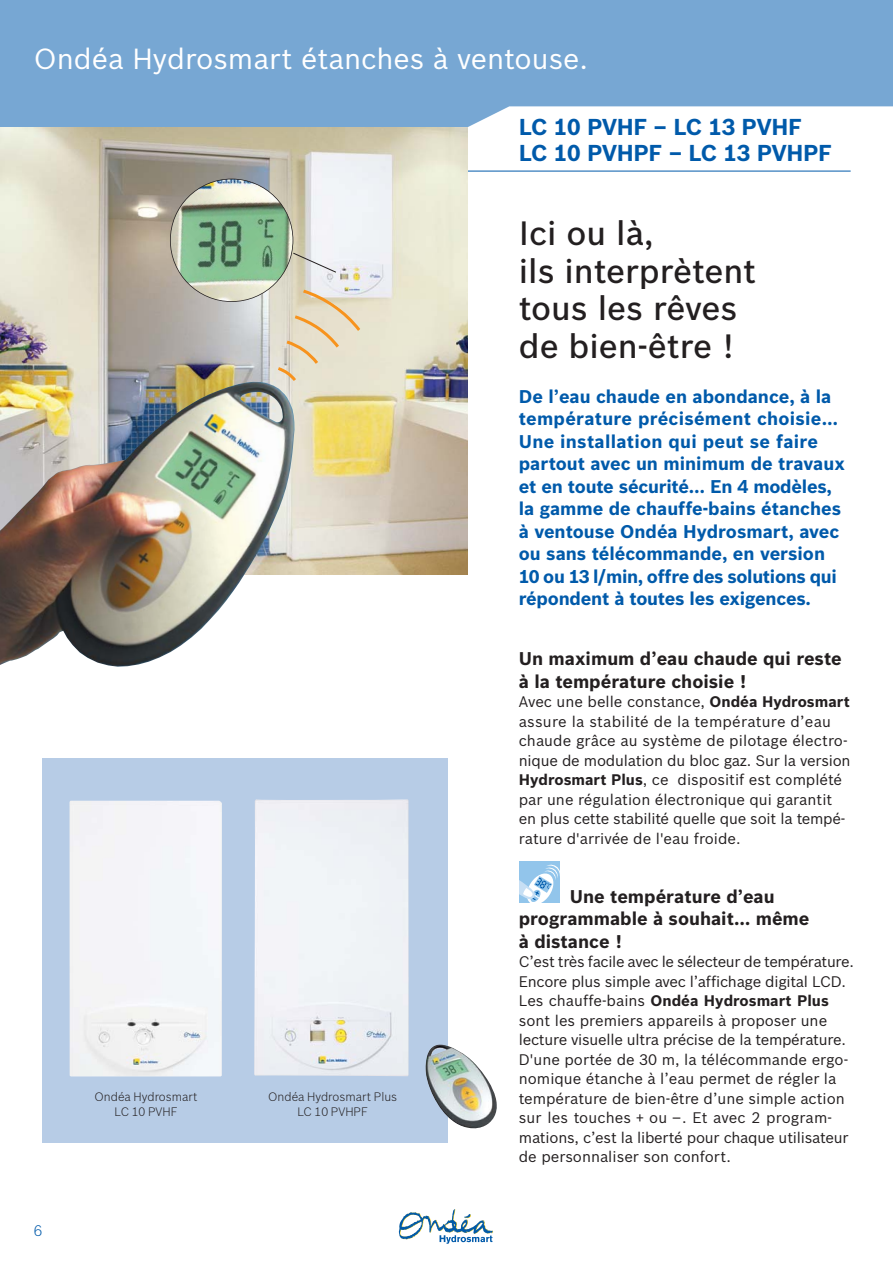
<style>
.page{position:relative;width:893px;height:1263px;background:#fff}
.page>*{position:absolute;margin:0;border:0;box-sizing:border-box;transform-origin:0 0}
.t1{font:500 33px/37.5px "Bosch Sans";color:#231f20}
.t2{font:28.5px "Bosch Sans";color:#fff}
.t3{font:700 22.5px/25.5px "Bosch Sans";letter-spacing:-.01em;color:#005aaa}
.t4{font:700 18px/22.5px "Bosch Sans";color:#005aaa}
.t5{font:700 18px/22.5px "Bosch Sans";color:#231f20}
.t6{font:15px/19.5px "Bosch Sans";color:#231f20}
.t7{font:300 15px "Bosch Sans";color:#005aaa}
.t8{font:300 12px/15px "Bosch Sans";color:#231f20;text-align:center}
.s1{font-weight:700}
</style>
<div class="page">
<hr style="left:436px;top:171px;width:414px;height:1px;background:#005aaa">
<div style="left:42px;top:759px;width:405px;height:384px;background:#b7cce6"></div>
<svg style="left:0;top:0;width:892px;height:128px;fill:#77a7d3"></svg>
<div style="left:70px;top:801px;width:152px;height:275px;background:#f4f4f8"></div>
<img style="left:254px;top:799px;width:155px;height:277px">
<img style="left:425px;top:1044px;width:72px;height:86px">
<img style="left:0;top:128px;width:468px;height:446px">
<svg style="left:278px;top:290px;width:82px;height:91px"></svg>
<img style="left:170px;top:179px;width:123px;height:123px;border-radius:50%">
<div style="left:170px;top:179px;width:123px;height:123px;border:2px solid #231f20;border-radius:50%"></div>
<svg style="left:293px;top:253px;width:43px;height:20px"></svg>
<img style="left:0;top:382px;width:294px;height:285px">
<svg style="left:519px;top:862px;width:41px;height:41px"></svg>
<svg style="left:399px;top:1209px;width:94px;height:35px"></svg>
<h2 class="t2" style="left:34px;top:47px;width:555px">Ondéa Hydrosmart étanches à ventouse.</h2>
<h3 class="t3" style="left:519px;top:116px;width:315px">LC 10 PVHF – LC 13 PVHF<br>LC 10 PVHPF – LC 13 PVHPF</h3>
<h1 class="t1" style="left:519px;top:218px;width:239px">Ici ou là,<br>ils interprètent tous les rêves de bien-être !</h1>
<p class="t4" style="left:519px;top:387px;width:327px">De l’eau chaude en abondance, à la température précisément choisie… Une installation qui peut se faire partout avec un minimum de travaux et en toute sécurité… En 4 modèles, la gamme de chauffe-bains étanches à ventouse Ondéa Hydrosmart, avec ou sans télécommande, en version 10 ou 13 l/min, offre des solutions qui répondent à toutes les exigences.</p>
<p class="t7" style="left:34px;top:1224px;width:10px">6</p>
<p class="t8" style="left:95px;top:1091px;width:104px">Ondéa Hydrosmart<br>LC 10 PVHF</p>
<p class="t8" style="left:268px;top:1091px;width:130px">Ondéa Hydrosmart Plus<br>LC 10 PVHPF</p>
<p class="t5" style="left:519px;top:649px;width:324px">Un maximum d’eau chaude qui reste à la température choisie !</p>
<p class="t6" style="left:519px;top:693px;width:333px">Avec une belle constance, <span class="s1">Ondéa Hydrosmart </span>assure la stabilité de la température d’eau chaude grâce au système de pilotage électro&shy;nique de modulation du bloc gaz. Sur la version <span class="s1">Hydrosmart Plus</span>, ce dispositif est complété par une régulation électronique qui garantit en plus cette stabilité quelle que soit la tempé&shy;rature d'arrivée de l'eau froide.</p>
<p class="t5" style="left:519px;top:887px;width:292px;text-indent:51px">Une température d’eau programmable à souhait… même à distance !</p>
<p class="t6" style="left:519px;top:953px;width:336px">C’est très facile avec le sélecteur de température.<br>Encore plus simple avec l’affichage digital LCD.<br>Les chauffe-bains <span class="s1">Ondéa Hydrosmart Plus </span>sont les premiers appareils à proposer une lecture visuelle ultra précise de la température.<br>D'une portée de 30 m, la télécommande ergo&shy;nomique étanche à l’eau permet de régler la température de bien-être d’une simple action sur les touches + ou –. Et avec 2 program&shy;mations, c’est la liberté pour chaque utilisateur de personnaliser son confort.</p>
</div>
